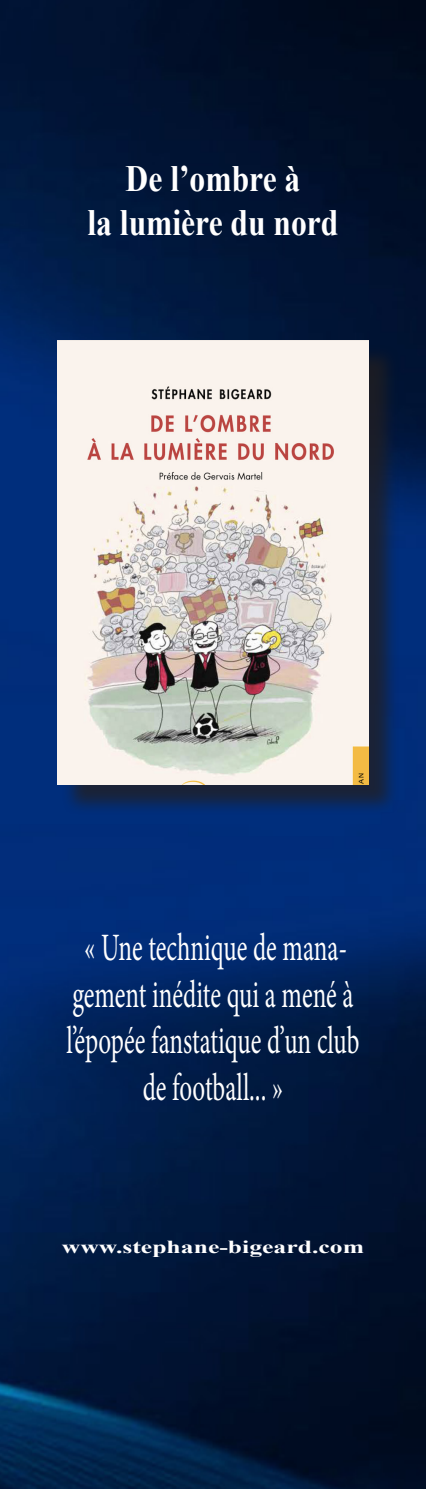
<style>
.page{position:relative;width:426px;height:1489px;background:#fff}
.page>*{position:absolute;margin:0;border:0;box-sizing:border-box;transform-origin:0 0}
.t1{font:38.75px/46.5px "Minion Pro";color:#fff;text-align:center;scale:.65 1}
.t2{font:700 37.25px "Times New Roman";color:#fff;scale:.85 1}
.t3{font:700 18.25px "Times New Roman";color:#fff;scale:1.4 1}
</style>
<div class="page">
<img style="left:0;top:0;width:425px;height:1488px">
<div style="left:61px;top:344px;width:338px;height:471px;background:#231f20;opacity:.75"></div>
<img style="left:57px;top:340px;width:311px;height:444px">
<p class="t2" style="left:125px;top:151px;width:207px">De l’ombre à</p>
<p class="t2" style="left:87px;top:196px;width:296px">la lumière du nord</p>
<p class="t1" style="left:66px;top:924px;width:451px">« Une technique de mana&shy;gement inédite qui a mené à l’épopée fanstatique d’un club de football... »</p>
<p class="t3" style="left:62px;top:1233px;width:217px">www.stephane-bigeard.com</p>
</div>
